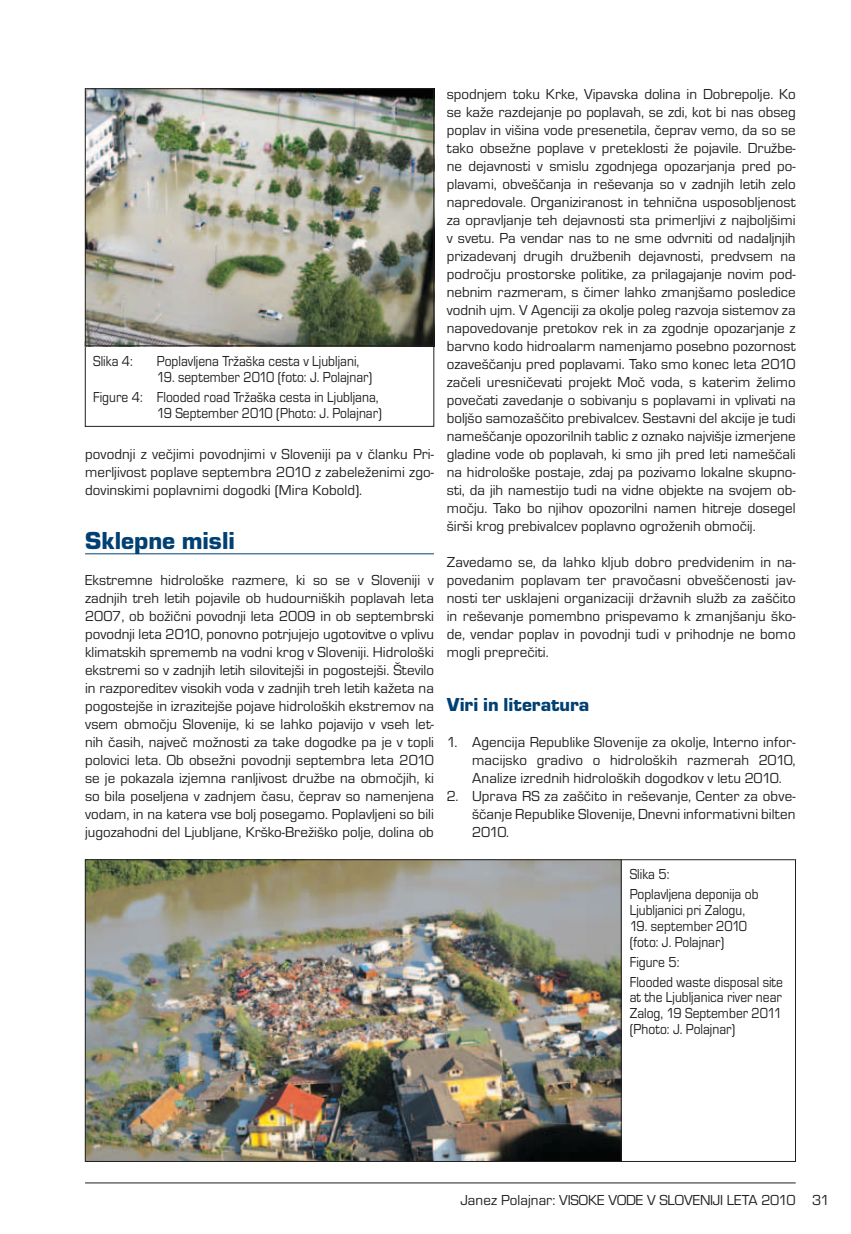
<style>
.page{position:relative;width:851px;height:1234px;background:#fff}
.page>*{position:absolute;margin:0;border:0;box-sizing:border-box;transform-origin:0 0}
.t1{font:25.5px "Eurostile TEE Blac";color:#004072}
.t2{font:19.5px "Eurostile TEE Blac";color:#004072}
.t3{font:15px/18px "Eurostile TEE";color:#231f20;text-align:justify}
.t4{font:15px/20px "Eurostile TEE";color:#231f20;scale:.9 1}
</style>
<div class="page">
<hr style="left:85px;top:1182px;width:710px;height:1px;background:#231f20">
<hr style="left:85px;top:553px;width:349px;height:1px;background:#004072">
<img style="left:87px;top:90px;width:345px;height:254px">
<div style="left:85px;top:88px;width:349px;height:258px;border:1px solid #231f20"></div>
<img style="left:87px;top:861px;width:534px;height:298px">
<hr style="left:621px;top:859px;width:1px;height:302px;background:#231f20">
<p class="t4" style="left:93px;top:351px;width:46px">Slika 4:</p>
<p class="t4" style="left:157px;top:351px;width:226px">Poplavljena Tržaška cesta v Ljubljani,</p>
<p class="t4" style="left:93px;top:367px;width:319px;text-indent:64px">19. september 2010 (foto: J. Polajnar)<br>Figure 4: Flooded road Tržaška cesta in Ljubljana,</p>
<p class="t4" style="left:157px;top:403px;width:251px">19 September 2010 (Photo: J. Polajnar)</p>
<p class="t3" style="left:85px;top:445px;width:350px">povodnji z večjimi povodnjimi v Sloveniji pa v članku Pri&shy;merljivost poplave septembra 2010 z zabeleženimi zgo&shy;dovinskimi poplavnimi dogodki (Mira Kobold).</p>
<h1 class="t1" style="left:85px;top:526px;width:151px">Sklepne misli</h1>
<p class="t3" style="left:85px;top:571px;width:350px">Ekstremne hidrološke razmere, ki so se v Sloveniji v zadnjih treh letih pojavile ob hudourniških poplavah leta 2007, ob božični povodnji leta 2009 in ob septembrski povodnji leta 2010, ponovno potrjujejo ugotovitve o vplivu klimatskih sprememb na vodni krog v Sloveniji. Hidrološki ekstremi so v zadnjih letih silovitejši in pogostejši. Število in razporeditev visokih voda v zadnjih treh letih kažeta na pogostejše in izrazitejše pojave hidroloških ekstremov na vsem območju Slovenije, ki se lahko pojavijo v vseh let&shy;nih časih, največ možnosti za take dogodke pa je v topli polovici leta. Ob obsežni povodnji septembra leta 2010 se je pokazala izjemna ranljivost družbe na območjih, ki so bila poseljena v zadnjem času, čeprav so namenjena vodam, in na katera vse bolj posegamo. Poplavljeni so bili jugozahodni del Ljubljane, Krško-Brežiško polje, dolina ob</p>
<p class="t3" style="left:446px;top:85px;width:350px">spodnjem toku Krke, Vipavska dolina in Dobrepolje. Ko se kaže razdejanje po poplavah, se zdi, kot bi nas obseg poplav in višina vode presenetila, čeprav vemo, da so se tako obsežne poplave v preteklosti že pojavile. Družbe&shy;ne dejavnosti v smislu zgodnjega opozarjanja pred po&shy;plavami, obveščanja in reševanja so v zadnjih letih zelo napredovale. Organiziranost in tehnična usposobljenost za opravljanje teh dejavnosti sta primerljivi z najboljšimi v svetu. Pa vendar nas to ne sme odvrniti od nadaljnjih prizadevanj drugih družbenih dejavnosti, predvsem na področju prostorske politike, za prilagajanje novim pod&shy;nebnim razmeram, s čimer lahko zmanjšamo posledice vodnih ujm. V Agenciji za okolje poleg razvoja sistemov za napovedovanje pretokov rek in za zgodnje opozarjanje z barvno kodo hidroalarm namenjamo posebno pozornost ozaveščanju pred poplavami. Tako smo konec leta 2010 začeli uresničevati projekt Moč voda, s katerim želimo povečati zavedanje o sobivanju s poplavami in vplivati na boljšo samozaščito prebivalcev. Sestavni del akcije je tudi nameščanje opozorilnih tablic z oznako najvišje izmerjene gladine vode ob poplavah, ki smo jih pred leti nameščali na hidrološke postaje, zdaj pa pozivamo lokalne skupno&shy;sti, da jih namestijo tudi na vidne objekte na svojem ob&shy;močju. Tako bo njihov opozorilni namen hitreje dosegel širši krog prebivalcev poplavno ogroženih območij.</p>
<p class="t3" style="left:446px;top:553px;width:350px">Zavedamo se, da lahko kljub dobro predvidenim in na&shy;povedanim poplavam ter pravočasni obveščenosti jav&shy;nosti ter usklajeni organizaciji državnih služb za zaščito in reševanje pomembno prispevamo k zmanjšanju ško&shy;de, vendar poplav in povodnji tudi v prihodnje ne bomo mogli preprečiti.</p>
<h2 class="t2" style="left:446px;top:694px;width:144px">Viri in literatura</h2>
<p class="t3" style="left:472px;top:733px;width:325px;text-indent:-26px">1. Agencija Republike Slovenije za okolje, Interno infor&shy;macijsko gradivo o hidroloških razmerah 2010, Analize izrednih hidroloških dogodkov v letu 2010.</p>
<p class="t3" style="left:472px;top:787px;width:325px;text-indent:-26px">2. Uprava RS za zaščito in reševanje, Center za obve&shy;ščanje Republike Slovenije, Dnevni informativni bilten 2010.</p>
<p class="t4" style="left:629px;top:864px;width:145px">Slika 5:<br>Poplavljena deponija ob</p>
<p class="t4" style="left:629px;top:900px;width:130px">Ljubljanici pri Zalogu,</p>
<p class="t4" style="left:629px;top:918px;width:132px;line-height:15.8px">19. september 2010 (foto: J. Polajnar)</p>
<p class="t4" style="left:629px;top:951px;width:172px">Figure 5:<br>Flooded waste disposal site</p>
<p class="t4" style="left:629px;top:989px;width:171px;line-height:15.8px;text-align:justify">at the Ljubljanica river near Zalog, 19 September 2011 (Photo: J. Polajnar)</p>
<p class="t3" style="left:460px;top:1190px;width:370px">Janez Polajnar: VISOKE VODE V SLOVENIJI LETA 2010 31</p>
</div>
